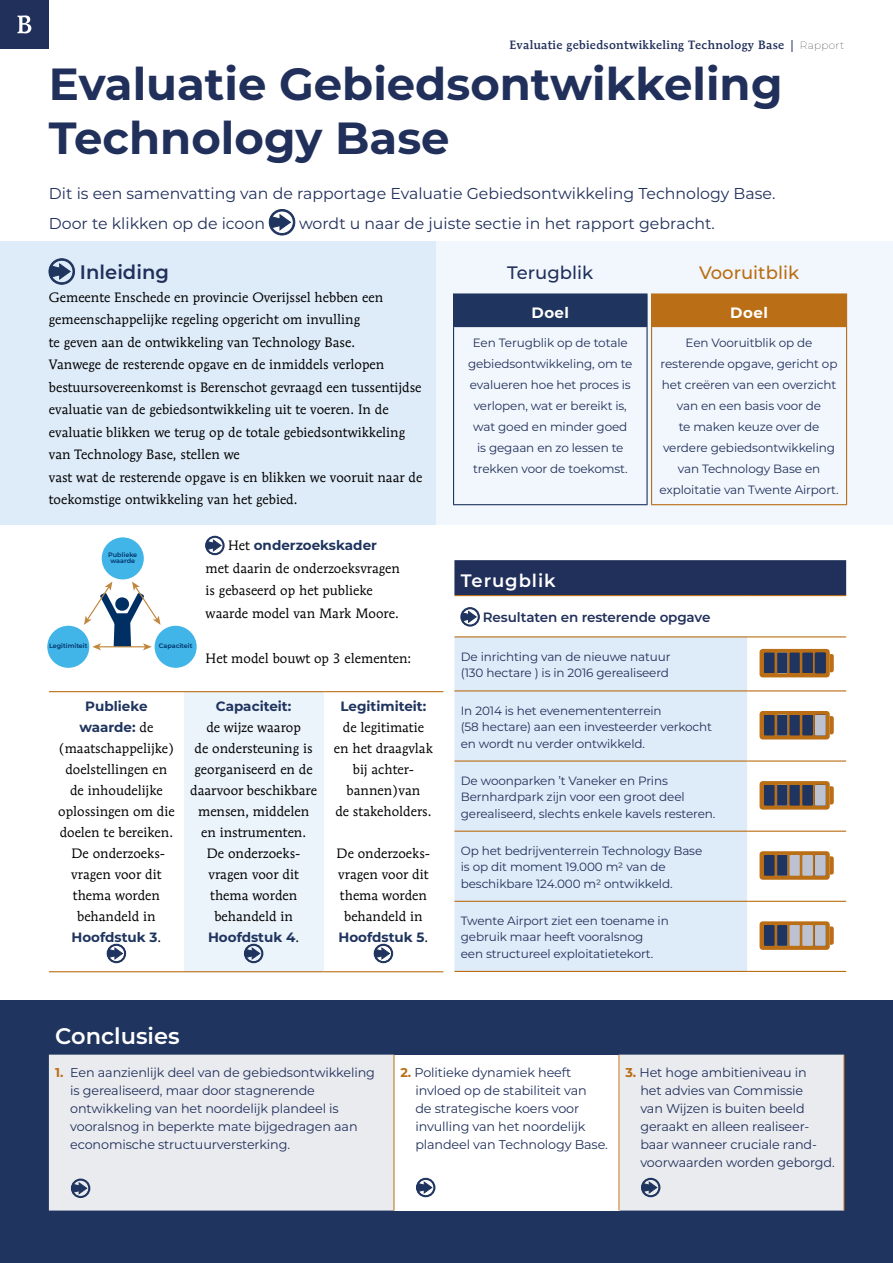
<style>
.page{position:relative;width:893px;height:1263px;background:#fff}
.page>*{position:absolute;margin:0;border:0;box-sizing:border-box;transform-origin:0 0}
.Heading{font:700 45px/54px "Montserrat";color:#21305b}
.Kop_2_met_10_mm_insp{font:600 22.5px "Montserrat";color:#fff}
.Kop_2_met_10_mm_insp-2{font:600 19.5px "Montserrat";color:#21305b}
.Kop_3_met{font:500 18px "Montserrat";color:#ba6e15}
.Tabel_kopcel_boven{font:600 18px "Montserrat";letter-spacing:.05em;color:#fff}
.Kop_3_met-2{font:500 18px "Montserrat";color:#21305b}
.Kop_3_zonder{font:15.75px/30px "Montserrat";color:#21305b}
.Tabel_kopcel_boven-2{font:700 15px "Montserrat";letter-spacing:.03em;color:#fff}
.Brood_zonder{font:13.5px/21px "Mendoza Roman Std";color:#000;text-align:center}
.Brood_wit_na{font:13.5px/21px "Mendoza Roman Std";color:#000;text-align:center}
.Tabel_inhoudscel{font:600 13.5px "Montserrat";letter-spacing:-.01em;color:#21305b}
.Tabel_inhoudscel-2{font:12.75px/18px "Montserrat";letter-spacing:-.01em;color:#21305b}
.Tabel_inhoudscel-3{font:12px/21px "Montserrat";letter-spacing:-.01em;color:#21305b}
.t1{font:500 12px "Mendoza Roman Std";letter-spacing:.03em;color:#21305b}
.t2{font:600 6.45px/6.6px "Montserrat";color:#002f64;text-align:center}
.s1{font-family:"Montserrat";font-weight:100;font-size:10.5px;color:#000}
.s2{font-family:"Montserrat";font-weight:700;color:#1f345e}
.s3{font-weight:700;color:#ba6e15}
</style>
<div class="page">
<div style="left:0;top:0;width:49px;height:49px;background:#21305b"></div>
<svg style="left:17px;top:15px;width:14px;height:18px"></svg>
<div style="left:425px;top:241px;width:468px;height:284px;background:#f1f7fc"></div>
<div style="left:0;top:241px;width:435px;height:284px;background:#deebf8"></div>
<div style="left:0;top:1001px;width:893px;height:262px;background:#1f345e"></div>
<svg style="left:269px;top:209px;width:26px;height:26px"></svg>
<svg style="left:206px;top:536px;width:18px;height:19px"></svg>
<div style="left:184px;top:692px;width:139px;height:280px;background:#ebf3fb"></div>
<hr style="left:49px;top:691px;width:135px;height:1px;background:#ba6e15">
<hr style="left:184px;top:691px;width:139px;height:1px;background:#ba6e15">
<hr style="left:323px;top:691px;width:120px;height:1px;background:#ba6e15">
<hr style="left:49px;top:971px;width:135px;height:1px;background:#ba6e15">
<hr style="left:184px;top:971px;width:139px;height:1px;background:#ba6e15">
<hr style="left:323px;top:971px;width:120px;height:1px;background:#ba6e15">
<svg style="left:107px;top:944px;width:19px;height:19px"></svg>
<svg style="left:244px;top:944px;width:19px;height:19px"></svg>
<svg style="left:374px;top:944px;width:19px;height:19px"></svg>
<hr style="left:454px;top:971px;width:293px;height:1px;background:#ba6e15">
<hr style="left:747px;top:971px;width:99px;height:1px;background:#ba6e15">
<svg style="left:454px;top:560px;width:392px;height:411px"></svg>
<svg style="left:49px;top:259px;width:26px;height:25px"></svg>
<div style="left:454px;top:294px;width:193px;height:33px;background:#1f345e"></div>
<div style="left:652px;top:294px;width:195px;height:33px;background:#ba6e15"></div>
<hr style="left:453px;top:293px;width:195px;height:2px;background:#1f345e">
<hr style="left:453px;top:295px;width:1px;height:31px;background:#1f345e">
<hr style="left:646px;top:295px;width:2px;height:31px;background:#1f345e">
<hr style="left:453px;top:326px;width:195px;height:1px;background:#1f345e">
<hr style="left:453px;top:327px;width:1px;height:177px;background:#1f345e">
<hr style="left:646px;top:327px;width:2px;height:177px;background:#1f345e">
<hr style="left:453px;top:504px;width:195px;height:1px;background:#1f345e">
<hr style="left:651px;top:293px;width:196px;height:2px;background:#ba6e15">
<hr style="left:651px;top:504px;width:196px;height:1px;background:#ba6e15">
<hr style="left:651px;top:295px;width:1px;height:32px;background:#ba6e15">
<hr style="left:651px;top:327px;width:1px;height:177px;background:#ba6e15">
<hr style="left:846px;top:327px;width:1px;height:177px;background:#ba6e15">
<div style="left:155px;top:626px;width:42px;height:42px;background:#41b4e8;border-radius:50%"></div>
<div style="left:47px;top:626px;width:42px;height:42px;background:#41b4e8;border-radius:50%"></div>
<div style="left:102px;top:537px;width:42px;height:42px;background:#41b4e8;border-radius:50%"></div>
<svg style="left:84px;top:581px;width:77px;height:69px"></svg>
<div style="left:49px;top:1055px;width:795px;height:155px;background:#e9ebef"></div>
<div style="left:394px;top:1055px;width:225px;height:155px;background:#fff"></div>
<hr style="left:394px;top:1055px;width:1px;height:155px;background:#ba6e15">
<hr style="left:619px;top:1055px;width:1px;height:155px;background:#ba6e15">
<hr style="left:844px;top:1055px;width:1px;height:155px;background:#ba6e15">
<svg style="left:71px;top:1179px;width:19px;height:18px"></svg>
<svg style="left:416px;top:1178px;width:19px;height:19px"></svg>
<svg style="left:641px;top:1178px;width:19px;height:19px"></svg>
<p class="t1" style="left:509px;top:37px;width:336px">Evaluatie gebiedsontwikkeling Technology Base | <span class="s1">Rapport</span></p>
<h1 class="Heading" style="left:49px;top:55px;width:735px">Evaluatie Gebiedsontwikkeling<br>Technology Base</h1>
<h3 class="Kop_3_zonder" style="left:49px;top:178px;width:728px">Dit is een samenvatting van de rapportage Evaluatie Gebiedsontwikkeling Technology Base.<br>Door te klikken op de icoon</h3>
<h3 class="Kop_3_zonder" style="left:299px;top:208px;width:417px">wordt u naar de juiste sectie in het rapport gebracht.</h3>
<h2 class="Kop_2_met_10_mm_insp-2" style="left:80px;top:258px;width:90px">Inleiding</h2>
<p class="Brood_zonder" style="left:49px;top:285px;width:375px;line-height:22.5px;text-align:left">Gemeente Enschede en provincie Overijssel hebben een gemeenschappelijke regeling opgericht om invulling<br>te geven aan de ontwikkeling van Technology Base.<br>Vanwege de resterende opgave en de inmiddels verlopen bestuursovereenkomst is Berenschot gevraagd een tussentijdse evaluatie van de gebiedsontwikkeling uit te voeren. In de evaluatie blikken we terug op de totale gebiedsontwikkeling van Technology Base, stellen we<br>vast wat de resterende opgave is en blikken we vooruit naar de toekomstige ontwikkeling van het gebied.</p>
<p class="t2" style="left:108px;top:551px;width:31px">Publieke waarde</p>
<p class="t2" style="left:49px;top:642px;width:40px">Legitimiteit</p>
<p class="t2" style="left:159px;top:642px;width:35px">Capaciteit</p>
<p class="Brood_zonder" style="left:206px;top:534px;width:196px;line-height:22.5px;text-align:left;text-indent:22px">Het <span class="s2">onderzoekskader </span>met daarin de onderzoeksvragen is gebaseerd op het publieke waarde model van Mark Moore.</p>
<p class="Brood_zonder" style="left:206px;top:647px;width:207px">Het model bouwt op 3 elementen:</p>
<p class="Brood_zonder" style="left:58px;top:695px;width:118px"><span class="s2">Publieke waarde:</span> de (maatschappelijke) doelstellingen en de inhoudelijke oplossingen om die doelen te bereiken.</p>
<p class="Brood_zonder" style="left:71px;top:842px;width:95px">De onderzoeks&shy;vragen voor dit thema worden behandeld in<br><span class="s2">Hoofdstuk 3</span>.</p>
<p class="Brood_wit_na" style="left:190px;top:695px;width:128px"><span class="s2">Capaciteit:<br></span>de wijze waarop<br>de ondersteuning is georganiseerd en de daarvoor beschikbare mensen, middelen en instrumenten.<br>De onderzoeks&shy;vragen voor dit thema worden behandeld in<br><span class="s2">Hoofdstuk 4</span>.</p>
<p class="Brood_zonder" style="left:334px;top:695px;width:101px"><span class="s2">Legitimiteit: </span>de legitimatie en het draagvlak bij achter&shy;bannen)van<br>de stakeholders.</p>
<p class="Brood_zonder" style="left:337px;top:842px;width:95px">De onderzoeks&shy;vragen voor dit thema worden behandeld in<br><span class="s2">Hoofdstuk 5</span>.</p>
<h3 class="Kop_3_met-2" style="left:507px;top:260px;width:87px">Terugblik</h3>
<h3 class="Kop_3_met" style="left:699px;top:260px;width:102px">Vooruitblik</h3>
<p class="Tabel_kopcel_boven-2" style="left:531px;top:301px;width:39px">Doel</p>
<p class="Tabel_kopcel_boven-2" style="left:730px;top:301px;width:39px">Doel</p>
<p class="Tabel_inhoudscel-3" style="left:468px;top:332px;width:166px;text-align:center">Een Terugblik op de totale gebiedsontwikkeling, om te evalueren hoe het proces is verlopen, wat er bereikt is, wat goed en minder goed is gegaan en zo lessen te trekken voor de toekomst.</p>
<p class="Tabel_inhoudscel-3" style="left:659px;top:332px;width:181px;text-align:center">Een Vooruitblik op de resterende opgave, gericht op het creëren van een overzicht van en een basis voor de<br>te maken keuze over de verdere gebiedsontwikkeling van Technology Base en exploitatie van Twente Airport.</p>
<p class="Tabel_kopcel_boven" style="left:461px;top:567px;width:96px">Terugblik</p>
<p class="Tabel_inhoudscel" style="left:483px;top:607px;width:229px">Resultaten en resterende opgave</p>
<p class="Tabel_inhoudscel-3" style="left:461px;top:648px;width:211px;line-height:16.5px">De inrichting van de nieuwe natuur (130 hectare ) is in 2016 gerealiseerd</p>
<p class="Tabel_inhoudscel-3" style="left:461px;top:702px;width:253px;line-height:16.5px">In 2014 is het evenemententerrein<br>(58 hectare) aan een investeerder verkocht en wordt nu verder ontwikkeld.</p>
<p class="Tabel_inhoudscel-3" style="left:461px;top:772px;width:256px;line-height:16.5px">De woonparken ’t Vaneker en Prins<br>Bernhardpark zijn voor een groot deel gerealiseerd, slechts enkele kavels resteren.</p>
<p class="Tabel_inhoudscel-3" style="left:461px;top:842px;width:243px;line-height:16.5px">Op het bedrijventerrein Technology Base is op dit moment 19.000 m2 van de beschikbare 124.000 m2 ontwikkeld.</p>
<p class="Tabel_inhoudscel-3" style="left:461px;top:912px;width:210px;line-height:16.5px">Twente Airport ziet een toename in gebruik maar heeft vooralsnog<br>een structureel exploitatietekort.</p>
<h2 class="Kop_2_met_10_mm_insp" style="left:55px;top:1020px;width:126px">Conclusies</h2>
<p class="Tabel_inhoudscel-2" style="left:70px;top:1063px;width:306px;text-indent:-15px"><span class="s3">1.</span> Een aanzienlijk deel van de gebiedsontwikkeling is gerealiseerd, maar door stagnerende ontwikkeling van het noordelijk plandeel is vooralsnog in beperkte mate bijgedragen aan economische structuurversterking.</p>
<p class="Tabel_inhoudscel-2" style="left:415px;top:1063px;width:194px;text-indent:-15px"><span class="s3">2.</span> Politieke dynamiek heeft invloed op de stabiliteit van<br>de strategische koers voor invulling van het noordelijk plandeel van Technology Base.</p>
<p class="Tabel_inhoudscel-2" style="left:640px;top:1063px;width:196px;text-indent:-15px"><span class="s3">3.</span> Het hoge ambitieniveau in<br>het advies van Commissie<br>van Wijzen is buiten beeld geraakt en alleen realiseer&shy;baar wanneer cruciale rand&shy;voorwaarden worden geborgd.</p>
</div>
